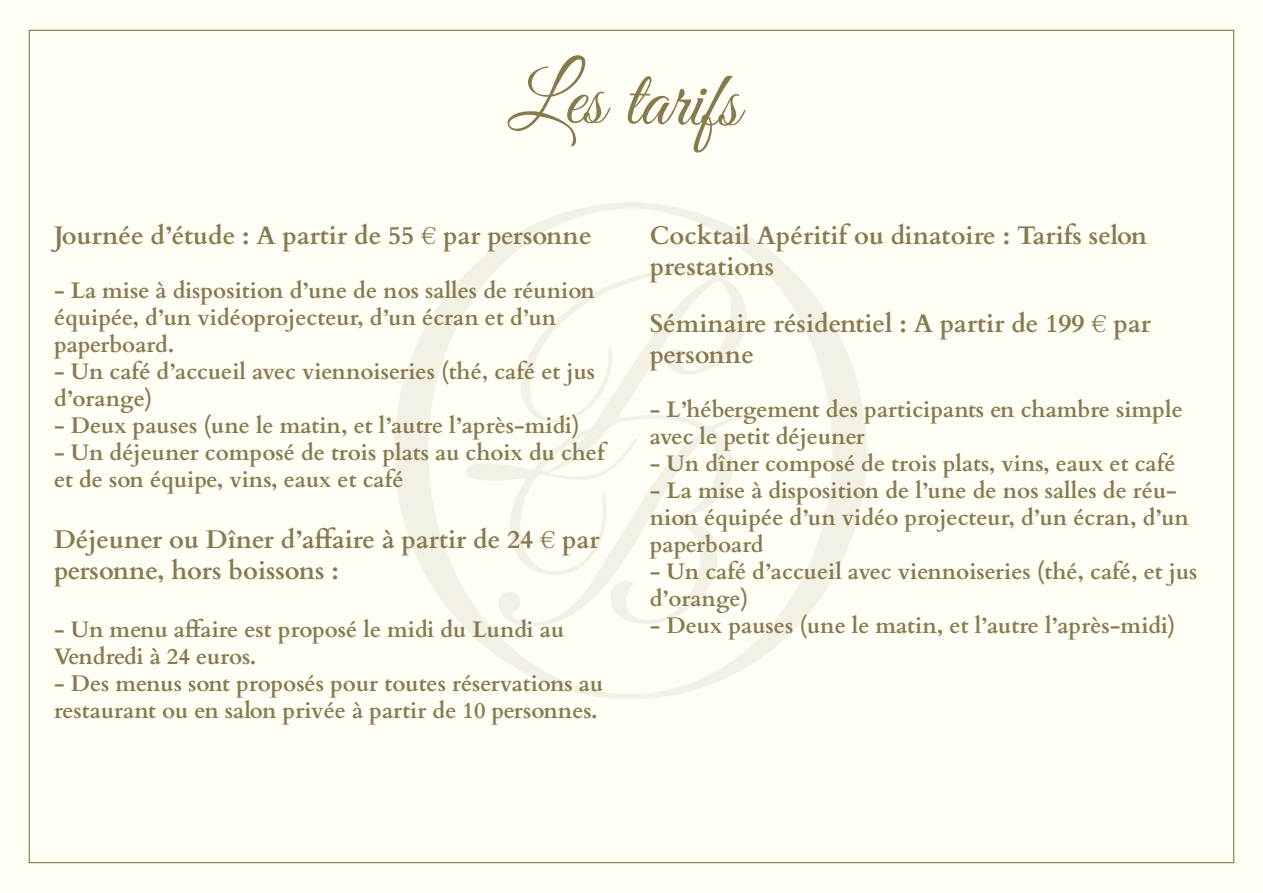
<style>
.page{position:relative;width:1263px;height:893px;background:#fff}
.page>*{position:absolute;margin:0;border:0;box-sizing:border-box;transform-origin:0 0}
.t1{font:79.5px "Great Vibes";color:#877a4f}
.t2{font:700 25.5px/30.6px "Cardo";color:#877a4f}
.t3{font:700 22.5px/27px "Cardo";color:#877a4f}
</style>
<div class="page">
<div style="left:28px;top:29px;width:1207px;height:835px;background:#fffef5"></div>
<h1 class="t1" style="left:509px;top:54px;width:233px;rotate:1deg">Les tarifs</h1>
<p class="t2" style="left:54px;top:218px;width:539px">Journée d’étude : A partir de 55 € par personne</p>
<p class="t3" style="left:54px;top:276px;width:542px">- La mise à disposition d’une de nos salles de réunion équipée, d’un vidéoprojecteur, d’un écran et d’un paperboard.</p>
<p class="t3" style="left:54px;top:357px;width:543px">- Un café d’accueil avec viennoiseries (thé, café et jus d’orange)</p>
<p class="t3" style="left:54px;top:411px;width:527px">- Deux pauses (une le matin, et l’autre l’après-midi)</p>
<p class="t3" style="left:54px;top:438px;width:552px">- Un déjeuner composé de trois plats au choix du chef et de son équipe, vins, eaux et café</p>
<p class="t2" style="left:54px;top:523px;width:547px">Déjeuner ou Dîner d’affaire à partir de 24 € par personne, hors boissons :</p>
<p class="t3" style="left:54px;top:614px;width:512px">- Un menu affaire est proposé le midi du Lundi au<br>Vendredi à 24 euros.</p>
<p class="t3" style="left:54px;top:668px;width:551px">- Des menus sont proposés pour toutes réservations au restaurant ou en salon privée à partir de 10 personnes.</p>
<p class="t2" style="left:650px;top:218px;width:499px">Cocktail Apéritif ou dinatoire : Tarifs selon prestations</p>
<p class="t2" style="left:650px;top:307px;width:503px">Séminaire résidentiel : A partir de 199 € par personne</p>
<p class="t3" style="left:650px;top:394px;width:534px">- L’hébergement des participants en chambre simple avec le petit déjeuner</p>
<p class="t3" style="left:650px;top:448px;width:527px">- Un dîner composé de trois plats, vins, eaux et café</p>
<p class="t3" style="left:650px;top:475px;width:541px">- La mise à disposition de l’une de nos salles de réu&shy;nion équipée d’un vidéo projecteur, d’un écran, d’un paperboard</p>
<p class="t3" style="left:650px;top:556px;width:549px">- Un café d’accueil avec viennoiseries (thé, café, et jus d’orange)</p>
<p class="t3" style="left:650px;top:610px;width:527px">- Deux pauses (une le matin, et l’autre l’après-midi)</p>
</div>
